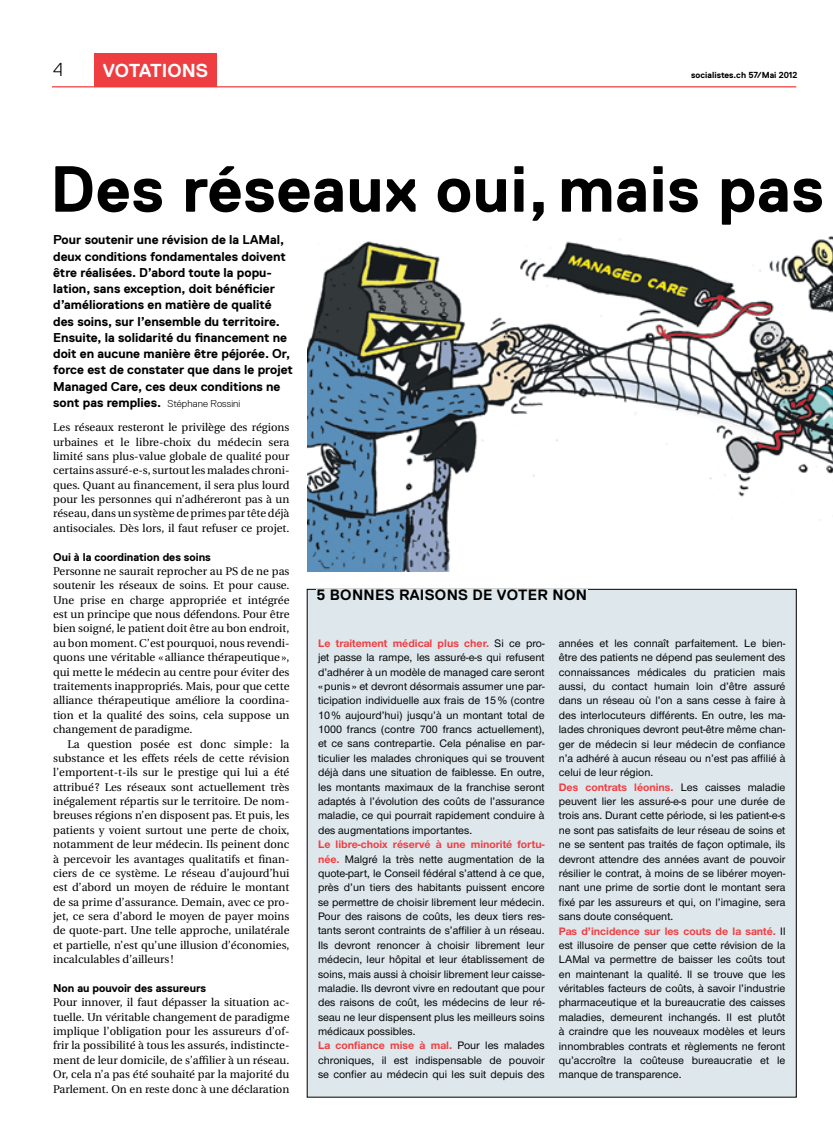
<style>
.page{position:relative;width:833px;height:1134px;background:#fff}
.page>*{position:absolute;margin:0;border:0;box-sizing:border-box;transform-origin:0 0}
.t1{font:700 65px "Replica";color:#000}
.t2{font:700 18.75px "Replica";letter-spacing:-.005em;color:#fff}
.t3{font:300 18.75px "Replica";color:#000}
.t4{font:700 15px "Replica";letter-spacing:.02em;color:#000}
.t5{font:700 12.75px/16.2px "Replica";color:#000}
.t6{font:500 11.25px/14.4px "Nimbus San Nov";color:#000}
.t7{font:11.25px/14.4px "Utopia";color:#000;text-align:justify}
.t8{font:700 11.25px "Replica";color:#000}
.t9{font:700 8.75px "Replica";color:#000}
.s1{font-weight:300;font-size:10px}
.s2{font-weight:700;color:#ef3e42}
</style>
<div class="page">
<div style="left:94px;top:53px;width:123px;height:34px;background:#ef3e42"></div>
<hr style="left:52px;top:86px;width:744px;height:1px;background:#ef3e42">
<img style="left:308px;top:235px;width:525px;height:336px">
<div style="left:307px;top:589px;width:489px;height:508px;background:#dde7ec"></div>
<h2 class="t3" style="left:53px;top:59px;width:11px">4</h2>
<h2 class="t2" style="left:103px;top:60px;width:104px">votations</h2>
<p class="t9" style="left:691px;top:70px;width:108px">socialistes.ch 57/Mai 2012</p>
<h1 class="t1" style="left:50px;top:153px;width:775px">Des réseaux oui, mais pas</h1>
<p class="t5" style="left:53px;top:232px;width:199px">Pour soutenir une révision de la LAM</p>
<p class="t5" style="left:53px;top:232px;width:241px;text-indent:217px">al, deux conditions fondamentales doivent être réalisées. D’abord toute la popu&shy;lation, sans exception, doit bénéficier d’améliorations en matière de qualité des soins, sur l’ensemble du territoire.<br>Ensuite, la solidarité du financement ne doit en aucune manière être péjorée. Or, force est de constater que dans le projet Managed Care, ces deux conditions ne sont pas remplies. <span class="s1">Stéphane Rossini</span></p>
<p class="t7" style="left:53px;top:420px;width:238px;text-align:left">Les réseaux resteront le privilège des régions urbaines et le libre-choix du médecin sera limité sans plus-value globale de qualité pour certains assuré-e-s, surtout les malades chroni&shy;ques. Quant au financement, il sera plus lourd pour les personnes qui n’adhéreront pas à un réseau, dans un système de primes par tête déjà antisociales. Dès lors, il faut refuser ce projet.</p>
<p class="t8" style="left:53px;top:550px;width:159px">Oui à la coordination des soins</p>
<p class="t7" style="left:53px;top:564px;width:238px">Personne ne saurait reprocher au PS de ne pas soutenir les réseaux de soins. Et pour cause.<br>Une prise en charge appropriée et intégrée est un principe que nous défendons. Pour être bien soigné, le patient doit être au bon endroit, au bon moment. C’est pourquoi, nous revendi&shy;quons une véritable «alliance thérapeutique», qui mette le médecin au centre pour éviter des traitements inappropriés. Mais, pour que cette alliance thérapeutique améliore la coordina&shy;tion et la qualité des soins, cela suppose un changement de paradigme.</p>
<p class="t7" style="left:53px;top:737px;width:238px;text-indent:14px">La question posée est donc simple: la substance et les effets réels de cette révision l’emportent-t-ils sur le prestige qui lui a été attribué? Les réseaux sont actuellement très inégalement répartis sur le territoire. De nom&shy;breuses régions n’en disposent pas. Et puis, les patients y voient surtout une perte de choix, notamment de leur médecin. Ils peinent donc à percevoir les avantages qualitatifs et finan&shy;ciers de ce système. Le réseau d’aujourd’hui est d’abord un moyen de réduire le montant de sa prime d’assurance. Demain, avec ce pro&shy;jet, ce sera d’abord le moyen de payer moins de quote-part. Une telle approche, unilatérale et partielle, n’est qu’une illusion d’économies, incalculables d’ailleurs !</p>
<p class="t8" style="left:53px;top:982px;width:154px">N on au pouvoir des assureurs</p>
<p class="t7" style="left:53px;top:995px;width:238px">Pour innover, il faut dépasser la situation ac&shy;tuelle. Un véritable changement de paradigme implique l’obligation pour les assureurs d’of&shy;frir la possibilité à tous les assurés, indistincte&shy;ment de leur domicile, de s’affilier à un réseau.<br>Or, cela n’a pas été souhaité par la majorité du Parlement. On en reste donc à une déclaration</p>
<h3 class="t4" style="left:316px;top:586px;width:248px">5 bonnes raisons de voter NON</h3>
<p class="t6" style="left:318px;top:636px;width:228px;text-align:justify"><span class="s2">Le traitement médical plus cher.</span> Si ce pro&shy;jet passe la rampe, les assuré-e-s qui refusent d’adhérer à un modèle de managed care seront «punis » et devront désormais assumer une par&shy;ticipation individuelle aux frais de 15% (contre 10% aujourd’hui) jusqu’à un montant total de 1000 francs (contre 700 francs actuellement), et ce sans contrepartie. Cela pénalise en par&shy;ticulier les malades chroniques qui se trouvent déjà dans une situation de faiblesse. En outre, les montants maximaux de la franchise seront adaptés à l’évolution des coûts de l’assurance maladie, ce qui pourrait rapidement conduire à des augmentations importantes.</p>
<p class="t6" style="left:318px;top:837px;width:228px"><span class="s2">Le libre-choix réservé à une minorité fortu&shy;née.</span> Malgré la très nette augmentation de la quote-part, le Conseil fédéral s’attend à ce que, près d’un tiers des habitants puissent encore se permettre de choisir librement leur médecin.<br>Pour des raisons de coûts, les deux tiers res&shy;tants seront contraints de s’affilier à un réseau.<br>Ils devront renoncer à choisir librement leur médecin, leur hôpital et leur établissement de soins, mais aussi à choisir librement leur caisse&shy;maladie. Ils devront vivre en redoutant que pour des raisons de coût, les médecins de leur ré&shy;seau ne leur dispensent plus les meilleurs soins médicaux possibles.<br><span class="s2">La confiance mise à mal.</span> Pour les malades chroniques, il est indispensable de pouvoir se confier au médecin qui les suit depuis des</p>
<p class="t6" style="left:559px;top:636px;width:228px">années et les connaît parfaitement. Le bien&shy;être des patients ne dépend pas seulement des connaissances médicales du praticien mais aussi, du contact humain loin d’être assuré dans un réseau où l’on a sans cesse à faire à des interlocuteurs différents. En outre, les ma&shy;lades chroniques devront peut-être même chan&shy;ger de médecin si leur médecin de confiance n’a adhéré à aucun réseau ou n’est pas affilié à celui de leur région.<br><span class="s2">Des contrats léonins.</span> Les caisses maladie peuvent lier les assuré-e-s pour une durée de trois ans. Durant cette période, si les patient-e-s ne sont pas satisfaits de leur réseau de soins et ne se sentent pas traités de façon optimale, ils devront attendre des années avant de pouvoir résilier le contrat, à moins de se libérer moyen&shy;nant une prime de sortie dont le montant sera fixé par les assureurs et qui, on l’imagine, sera sans doute conséquent.<br><span class="s2">Pas d’incidence sur les couts de la santé.</span> Il est illusoire de penser que cette révision de la LAMal va permettre de baisser les coûts tout en maintenant la qualité. Il se trouve que les véritables facteurs de coûts, à savoir l’industrie pharmaceutique et la bureaucratie des caisses maladies, demeurent inchangés. Il est plutôt à craindre que les nouveaux modèles et leurs innombrables contrats et règlements ne feront qu’accroître la coûteuse bureaucratie et le manque de transparence.</p>
</div>
